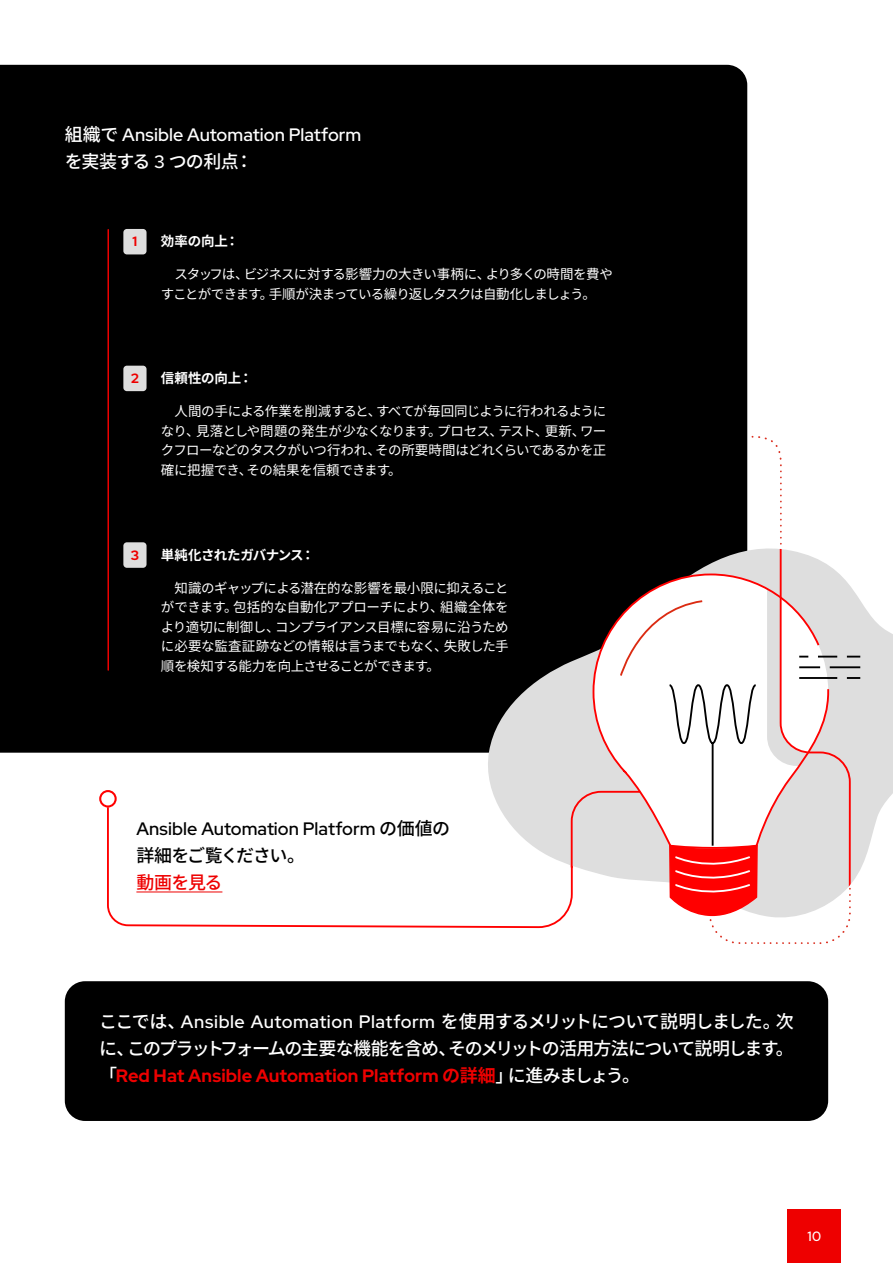
<style>
.page{position:relative;width:893px;height:1263px;background:#fff}
.page>*{position:absolute;margin:0;border:0;box-sizing:border-box;transform-origin:0 0}
.t1{font:500 18px/27px "Noto Sans JP";letter-spacing:-.08em;color:#fff;text-align:justify}
.t2{font:500 18px/27px "Red Hat Display";letter-spacing:.005em;color:#000}
.t3{font:500 18px/27px "Red Hat Display";letter-spacing:.005em;color:#fff}
.t4{font:13.5px/19.5px "Noto Sans JP";letter-spacing:-.05em;color:#fff;text-align:justify}
.t5{font:13.5px/19.5px "Noto Sans JP";letter-spacing:-.07em;color:#fff}
.t6{font:700 13.5px "Noto Sans JP";letter-spacing:-.02em;color:#fff}
.t7{font:700 13.5px "Noto Sans JP";letter-spacing:-.045em;color:#fff}
.t8{font:700 13.5px "Red Hat Display";color:#e00}
.t9{font:500 13.5px "Red Hat Display";color:#fff}
.s1{font-family:"Noto Sans JP"}
.s2{font-family:"Noto Sans JP";color:#e00}
.s3{font-family:"Red Hat Display"}
.s4{font-family:"Red Hat Display";font-weight:700;color:#e00}
.s5{font-weight:700;color:#e00}
</style>
<div class="page">
<div style="left:788px;top:1209px;width:53px;height:54px;background:#e00"></div>
<div style="left:0;top:65px;width:747px;height:688px;background:#000"></div>
<div style="left:123px;top:229px;width:24px;height:25px;background:#dedede;border-radius:4px"></div>
<div style="left:123px;top:366px;width:24px;height:25px;background:#dedede;border-radius:4px"></div>
<div style="left:123px;top:542px;width:24px;height:26px;background:#dedede;border-radius:4px"></div>
<hr style="left:107px;top:230px;width:2px;height:440px;background:#ed0000">
<svg style="left:106px;top:807px;width:455px;height:120px"></svg>
<svg style="left:708px;top:435px;width:74px;height:36px"></svg>
<svg style="left:482px;top:540px;width:411px;height:380px"></svg>
<svg style="left:619px;top:471px;width:241px;height:473px"></svg>
<svg style="left:570px;top:548px;width:282px;height:372px"></svg>
<svg style="left:99px;top:790px;width:18px;height:17px"></svg>
<hr style="left:136px;top:891px;width:86px;height:1px;background:#e00">
<div style="left:65px;top:981px;width:763px;height:140px;background:#000;border-radius:20px"></div>
<p class="t3" style="left:65px;top:121px;width:298px"><span class="s1">組織で</span> Ansible Automation Platform<span class="s1">を実装する</span> 3 <span class="s1">つの利点：</span></p>
<p class="t8" style="left:133px;top:233px;width:6px">1</p>
<p class="t6" style="left:161px;top:234px;width:80px">効率の向上：</p>
<p class="t5" style="left:161px;top:265px;width:453px;text-indent:14px">スタッフは、ビジネスに対する影響力の大きい事柄に、より多くの時間を費やすことができます。手順が決まっている繰り返しタスクは自動化しましょう。</p>
<p class="t8" style="left:131px;top:369px;width:9px">2</p>
<p class="t6" style="left:161px;top:370px;width:93px">信頼性の向上：</p>
<p class="t4" style="left:161px;top:402px;width:447px;text-indent:14px">人間の手による作業を削減すると、すべてが毎回同じように行われるようになり、見落としや問題の発生が少なくなります。プロセス、テスト、更新、ワークフローなどのタスクがいつ行われ、その所要時間はどれくらいであるかを正確に把握でき、その結果を信頼できます。</p>
<p class="t8" style="left:131px;top:546px;width:10px">3</p>
<p class="t7" style="left:161px;top:547px;width:155px">単純化されたガバナンス：</p>
<p class="t4" style="left:161px;top:578px;width:349px;text-indent:14px">知識のギャップによる潜在的な影響を最小限に抑えることができます。包括的な自動化アプローチにより、組織全体をより適切に制御し、コンプライアンス目標に容易に沿うために必要な監査証跡などの情報は言うまでもなく、失敗した手順を検知する能力を向上させることができます。</p>
<p class="t2" style="left:136px;top:815px;width:315px">Ansible Automation Platform <span class="s1">の価値の詳細をご覧ください。<br></span><span class="s2">動画を見る</span></p>
<p class="t1" style="left:99px;top:1009px;width:696px">ここでは、<span class="s3">Ansible Automation Platform</span> を使用するメリットについて説明しました。次に、このプラットフォームの主要な機能を含め、そのメリットの活用方法について説明します。「<span class="s4">Red Hat Ansible Automation Platform</span> <span class="s5">の詳細</span>」に進みましょう。</p>
<p class="t9" style="left:808px;top:1227px;width:15px">10</p>
</div>
